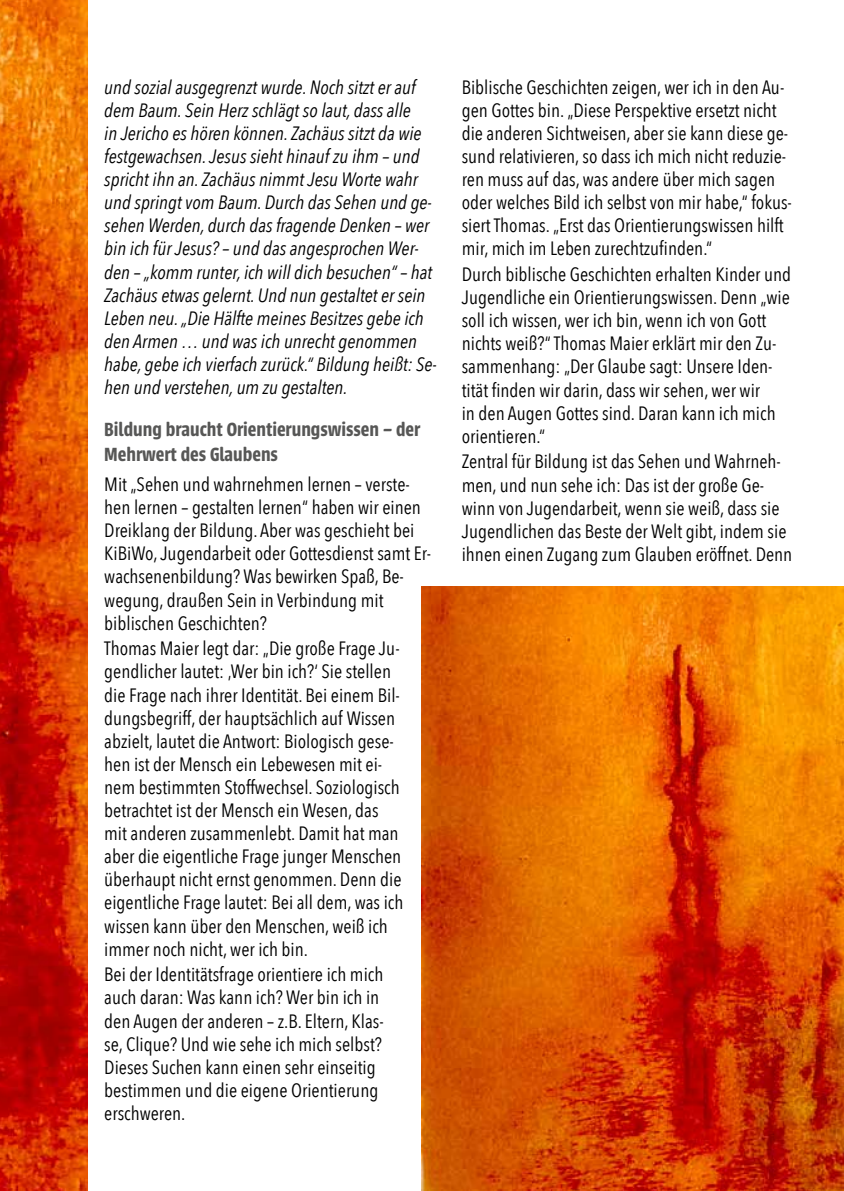
<style>
.page{position:relative;width:844px;height:1191px;background:#fff}
.page>*{position:absolute;margin:0;border:0;box-sizing:border-box;transform-origin:0 0}
.t1{font:600 21px/24.5px "Urbana";color:#575756;scale:.95 1}
.t2{font:19.25px/23.1px "Avenir Next Condensed";color:#000}
.t3{font:italic 19.25px/23.1px "Avenir Next Condensed";color:#000}
</style>
<div class="page">
<img style="left:0;top:0;width:88px;height:1191px">
<img style="left:421px;top:586px;width:422px;height:605px">
<p class="t3" style="left:104px;top:75px;width:334px">und sozial ausgegrenzt wurde. Noch sitzt er auf dem Baum. Sein Herz schlägt so laut, dass alle<br>in Jericho es hören können. Zachäus sitzt da wie festgewachsen. Jesus sieht hinauf zu ihm – und spricht ihn an. Zachäus nimmt Jesu Worte wahr und springt vom Baum. Durch das Sehen und ge&shy;sehen Werden, durch das fragende Denken – wer bin ich für Jesus? – und das angesprochen Wer&shy;den – „komm runter, ich will dich besuchen“ – hat Zachäus etwas gelernt. Und nun gestaltet er sein Leben neu. „Die Hälfte meines Besitzes gebe ich den Armen … und was ich unrecht genommen habe, gebe ich vierfach zurück.“ Bildung heißt: Se&shy;hen und verstehen, um zu gestalten.</p>
<p class="t1" style="left:104px;top:417px;width:334px">Bildung braucht Orientierungswissen – der<br>Mehrwert des Glaubens</p>
<p class="t2" style="left:104px;top:472px;width:328px">Mit „Sehen und wahrnehmen lernen – verste&shy;hen lernen – gestalten lernen“ haben wir einen Dreiklang der Bildung. Aber was geschieht bei KiBiWo, Jugendarbeit oder Gottesdienst samt Er&shy;wachsenenbildung? Was bewirken Spaß, Be&shy;wegung, draußen Sein in Verbindung mit biblischen Geschichten?</p>
<p class="t2" style="left:104px;top:636px;width:300px">Thomas Maier legt dar: „Die große Frage Ju&shy;gendlicher lautet: ‚Wer bin ich?‘ Sie stellen die Frage nach ihrer Identität. Bei einem Bil&shy;dungsbegriff, der hauptsächlich auf Wissen abzielt, lautet die Antwort: Biologisch gese&shy;hen ist der Mensch ein Lebewesen mit ei&shy;nem bestimmten Stoffwechsel. Soziologisch betrachtet ist der Mensch ein Wesen, das mit anderen zusammenlebt. Damit hat man aber die eigentliche Frage junger Menschen überhaupt nicht ernst genommen. Denn die eigentliche Frage lautet: Bei all dem, was ich wissen kann über den Menschen, weiß ich immer noch nicht, wer ich bin.</p>
<p class="t2" style="left:104px;top:962px;width:281px">Bei der Identitätsfrage orientiere ich mich auch daran: Was kann ich? Wer bin ich in den Augen der anderen – z.B. Eltern, Klas&shy;se, Clique? Und wie sehe ich mich selbst?<br>Dieses Suchen kann einen sehr einseitig bestimmen und die eigene Orientierung erschweren.</p>
<p class="t2" style="left:461px;top:74px;width:331px">Biblische Geschichten zeigen, wer ich in den Au&shy;gen Gottes bin. „Diese Perspektive ersetzt nicht die anderen Sichtweisen, aber sie kann diese ge&shy;sund relativieren, so dass ich mich nicht reduzie&shy;ren muss auf das, was andere über mich sagen oder welches Bild ich selbst von mir habe,“ fokus&shy;siert Thomas. „Erst das Orientierungswissen hilft mir, mich im Leben zurechtzufinden.“</p>
<p class="t2" style="left:461px;top:262px;width:331px">Durch biblische Geschichten erhalten Kinder und Jugendliche ein Orientierungswissen. Denn „wie soll ich wissen, wer ich bin, wenn ich von Gott nichts weiß?“ Thomas Maier erklärt mir den Zu&shy;sammenhang: „Der Glaube sagt: Unsere Iden&shy;tität finden wir darin, dass wir sehen, wer wir<br>in den Augen Gottes sind. Daran kann ich mich orientieren.“</p>
<p class="t2" style="left:461px;top:449px;width:332px">Zentral für Bildung ist das Sehen und Wahrneh&shy;men, und nun sehe ich: Das ist der große Ge&shy;winn von Jugendarbeit, wenn sie weiß, dass sie Jugendlichen das Beste der Welt gibt, indem sie ihnen einen Zugang zum Glauben eröffnet. Denn</p>
</div>
